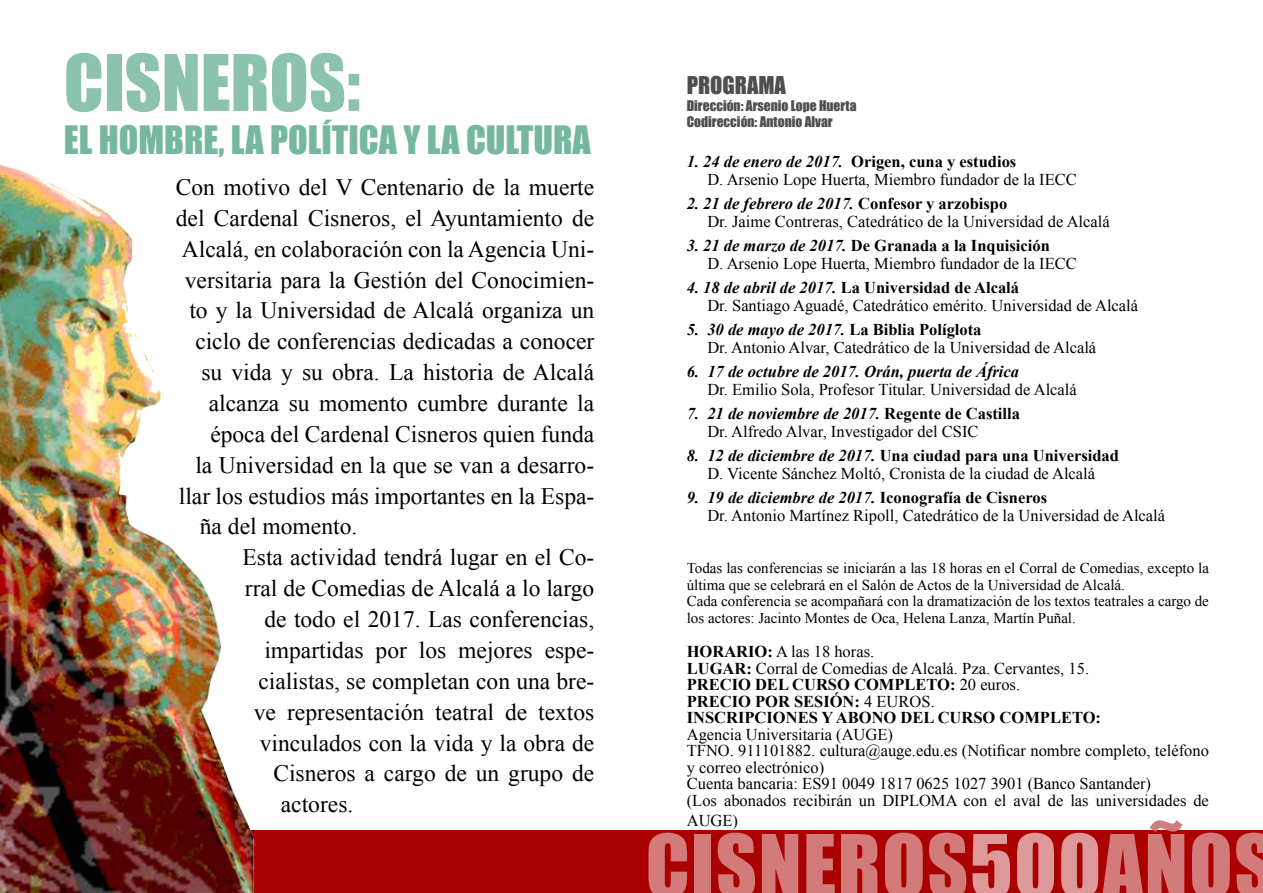
<style>
.page{position:relative;width:1263px;height:893px;background:#fff}
.page>*{position:absolute;margin:0;border:0;box-sizing:border-box;transform-origin:0 0}
.t1{font:79.5px "Impact";letter-spacing:.02em;color:#d37a7a}
.t2{font:72px "Impact";color:#8bc3ad}
.t3{font:36px "Impact";color:#76b89e}
.t4{font:23.55px "Times New Roman";color:#000}
.t5{font:22.5px "Impact";color:#4e4e50}
.t6{font:16.5px/18px "Times New Roman";color:#000}
.t7{font:700 16.5px/16.5px "Times New Roman";color:#000}
.t8{font:italic 700 16.5px "Times New Roman";color:#000}
.t9{font:15px/16.5px "Times New Roman";color:#000}
.t10{font:13.5px/16.5px "Impact";color:#4e4e50}
.s1{font-weight:700;font-style:italic}
.s2{font-weight:700}
.s3{font-weight:400}
.s4{color:#d99}
</style>
<div class="page">
<div style="left:237px;top:831px;width:1026px;height:62px;background:#a00"></div>
<img style="left:0;top:181px;width:261px;height:712px">
<h2 class="t2" style="left:64px;top:27px;width:298px">CISNEROS:</h2>
<h3 class="t3" style="left:64px;top:112px;width:528px">EL HOMBRE, LA POLÍTICA Y LA CULTURA</h3>
<h3 class="t4" style="left:176px;top:171px;width:420px">Con motivo del V Centenario de la muerte</h3>
<h3 class="t4" style="left:176px;top:202px;width:420px">del Cardenal Cisneros, el Ayuntamiento de</h3>
<h3 class="t4" style="left:182px;top:233px;width:414px">Alcalá, en colaboración con la Agencia Uni-</h3>
<h3 class="t4" style="left:185px;top:264px;width:411px">versitaria para la Gestión del Conocimien-</h3>
<h3 class="t4" style="left:189px;top:295px;width:406px">to y la Universidad de Alcalá organiza un</h3>
<h3 class="t4" style="left:195px;top:325px;width:401px">ciclo de conferencias dedicadas a conocer</h3>
<h3 class="t4" style="left:201px;top:356px;width:394px">su vida y su obra. La historia de Alcalá</h3>
<h3 class="t4" style="left:209px;top:387px;width:387px">alcanza su momento cumbre durante la</h3>
<h3 class="t4" style="left:210px;top:418px;width:385px">época del Cardenal Cisneros quien funda</h3>
<h3 class="t4" style="left:195px;top:449px;width:400px">la Universidad en la que se van a desarro-</h3>
<h3 class="t4" style="left:179px;top:480px;width:417px">llar los estudios más importantes en la Espa-</h3>
<h3 class="t4" style="left:200px;top:511px;width:159px">ña del momento.</h3>
<h3 class="t4" style="left:242px;top:542px;width:353px">Esta actividad tendrá lugar en el Co-</h3>
<h3 class="t4" style="left:245px;top:572px;width:351px">rral de Comedias de Alcalá a lo largo</h3>
<h3 class="t4" style="left:264px;top:603px;width:331px">de todo el 2017. Las conferencias,</h3>
<h3 class="t4" style="left:264px;top:634px;width:331px">impartidas por los mejores espe-</h3>
<h3 class="t4" style="left:258px;top:665px;width:337px">cialistas, se completan con una bre-</h3>
<h3 class="t4" style="left:254px;top:696px;width:342px">ve representación teatral de textos</h3>
<h3 class="t4" style="left:260px;top:727px;width:336px">vinculados con la vida y la obra de</h3>
<h3 class="t4" style="left:273px;top:758px;width:322px">Cisneros a cargo de un grupo de</h3>
<h3 class="t4" style="left:281px;top:788px;width:74px">actores.</h3>
<h3 class="t5" style="left:687px;top:68px;width:101px">PROGRAMA</h3>
<p class="t10" style="left:687px;top:97px;width:171px">Dirección: Arsenio Lope Huerta<br>Codirección: Antonio Alvar</p>
<p class="t6" style="left:707px;top:152px;width:371px;text-indent:-21px"><span class="s1">1. 24 de enero de 2017.</span> <span class="s2">Origen, cuna y estudios<br></span>D. Arsenio Lope Huerta, Miembro fundador de la IECC</p>
<p class="t6" style="left:707px;top:194px;width:404px;text-indent:-21px"><span class="s1">2. 21 de febrero de 2017.</span> <span class="s2">Confesor y arzobispo<br></span>Dr. Jaime Contreras, Catedrático de la Universidad de Alcalá</p>
<p class="t6" style="left:707px;top:236px;width:371px;text-indent:-21px"><span class="s1">3. 21 de marzo de 2017.</span> <span class="s2">De Granada a la Inquisición<br></span>D. Arsenio Lope Huerta, Miembro fundador de la IECC</p>
<p class="t6" style="left:707px;top:278px;width:432px;text-indent:-21px"><span class="s1">4. 18 de abril de 2017.</span> <span class="s2">La Universidad de Alcalá<br></span>Dr. Santiago Aguadé, Catedrático emérito. Universidad de Alcalá</p>
<p class="t6" style="left:707px;top:320px;width:390px;text-indent:-21px"><span class="s1">5. 30 de mayo de 2017.</span> <span class="s2">La Biblia Políglota<br></span>Dr. Antonio Alvar, Catedrático de la Universidad de Alcalá</p>
<p class="t8" style="left:687px;top:360px;width:334px">6. 17 de octubre de 2017. Orán, puerta de África</p>
<p class="t6" style="left:707px;top:380px;width:371px">Dr. Emilio Sola, Profesor Titular. Universidad de Alcalá</p>
<p class="t6" style="left:707px;top:404px;width:314px;text-indent:-21px"><span class="s1">7. 21 de noviembre de 2017.</span> <span class="s2">Regente de Castilla<br></span>Dr. Alfredo Alvar, Investigador del CSIC</p>
<p class="t6" style="left:687px;top:446px;width:434px;text-align:center"><span class="s1">8. 12 de diciembre de 2017.</span> <span class="s2">Una ciudad para una Universidad<br></span>D. Vicente Sánchez Moltó, Cronista de la ciudad de Alcalá</p>
<p class="t6" style="left:707px;top:488px;width:459px;text-indent:-21px"><span class="s1">9. 19 de diciembre de 2017.</span> <span class="s2">Iconografía de Cisneros<br></span>Dr. Antonio Martínez Ripoll, Catedrático de la Universidad de Alcalá</p>
<p class="t9" style="left:687px;top:560px;width:524px">Todas las conferencias se iniciarán a las 18 horas en el Corral de Comedias, excepto la última que se celebrará en el Salón de Actos de la Universidad de Alcalá.<br>Cada conferencia se acompañará con la dramatización de los textos teatrales a cargo de los actores: Jacinto Montes de Oca, Helena Lanza, Martín Puñal.</p>
<p class="t7" style="left:687px;top:643px;width:416px">HORARIO: <span class="s3">A las 18 horas.<br></span>LUGAR: <span class="s3">Corral de Comedias de Alcalá. Pza. Cervantes, 15.<br></span>PRECIO DEL CURSO COMPLETO: <span class="s3">20 euros.<br></span>PRECIO POR SESIÓN: <span class="s3">4 EUROS.<br></span>INSCRIPCIONES Y ABONO DEL CURSO COMPLETO:</p>
<p class="t6" style="left:687px;top:726px;width:524px;line-height:16.5px">Agencia Universitaria (AUGE)<br>TFNO. 911101882. cultura@auge.edu.es (Notificar nombre completo, teléfono y correo electrónico)<br>Cuenta bancaria: ES91 0049 1817 0625 1027 3901 (Banco Santander)<br>(Los abonados recibirán un DIPLOMA con el aval de las universidades de</p>
<p class="t6" style="left:687px;top:811px;width:53px">AUGE)</p>
<h1 class="t1" style="left:646px;top:804px;width:631px">CISNEROS<span class="s4">500</span>AÑOS</h1>
</div>
